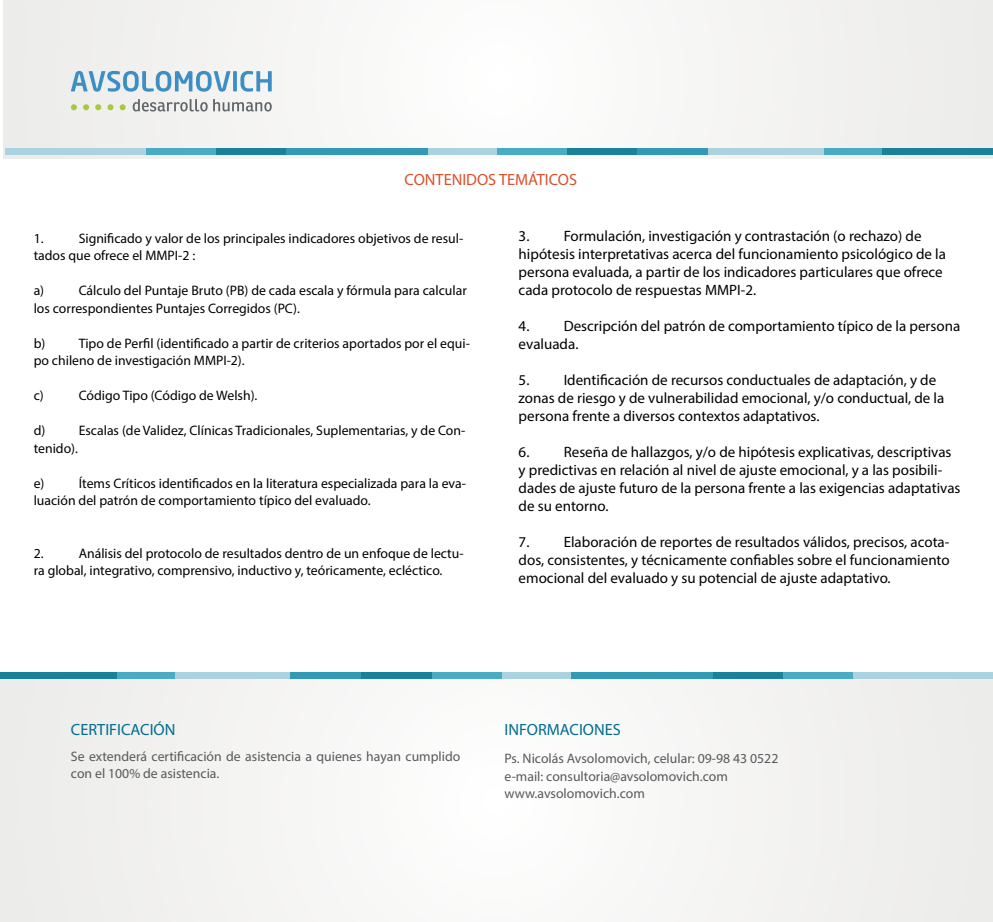
<style>
.page{position:relative;width:993px;height:922px;background:#fff}
.page>*{position:absolute;margin:0;border:0;box-sizing:border-box;transform-origin:0 0}
.t1{font:16.25px "Myriad Pro";color:#006d8f}
.t2{font:16.25px "Myriad Pro";color:#da502b}
.t3{font:15px/18px "Myriad Pro";color:#000}
.t4{font:13.75px/17.5px "Myriad Pro";color:#000}
.t5{font:13.75px/17.5px "Myriad Pro";color:#58595b}
</style>
<div class="page">
<div style="left:3px;top:0;width:989px;height:158px;background:#f5f4f3"></div>
<svg style="left:133px;top:99px;width:74px;height:12px"></svg>
<svg style="left:213px;top:99px;width:59px;height:12px"></svg>
<svg style="left:71px;top:71px;width:159px;height:21px"></svg>
<svg style="left:233px;top:71px;width:4px;height:20px"></svg>
<svg style="left:240px;top:71px;width:32px;height:21px"></svg>
<svg style="left:71px;top:104px;width:6px;height:6px"></svg>
<svg style="left:83px;top:104px;width:6px;height:6px"></svg>
<svg style="left:95px;top:104px;width:6px;height:6px"></svg>
<svg style="left:107px;top:104px;width:6px;height:6px"></svg>
<svg style="left:120px;top:104px;width:6px;height:6px"></svg>
<div style="left:0;top:678px;width:992px;height:243px;background:#f4f4f3"></div>
<div style="left:174px;top:672px;width:119px;height:6px;background:#aad3df"></div>
<div style="left:116px;top:672px;width:58px;height:6px;background:#4aabc4"></div>
<div style="left:0;top:672px;width:116px;height:6px;background:#19829a"></div>
<div style="left:501px;top:672px;width:70px;height:6px;background:#aad3df"></div>
<div style="left:431px;top:672px;width:70px;height:6px;background:#4aabc4"></div>
<div style="left:361px;top:672px;width:70px;height:6px;background:#19829a"></div>
<div style="left:291px;top:672px;width:70px;height:6px;background:#339ab6"></div>
<div style="left:852px;top:672px;width:140px;height:6px;background:#aad3df"></div>
<div style="left:782px;top:672px;width:70px;height:6px;background:#4aabc4"></div>
<div style="left:711px;top:672px;width:71px;height:6px;background:#19829a"></div>
<div style="left:570px;top:672px;width:141px;height:6px;background:#339ab6"></div>
<div style="left:704px;top:148px;width:119px;height:7px;background:#aad3df"></div>
<div style="left:823px;top:148px;width:59px;height:7px;background:#4aabc4"></div>
<div style="left:882px;top:148px;width:110px;height:7px;background:#19829a"></div>
<div style="left:426px;top:148px;width:71px;height:7px;background:#aad3df"></div>
<div style="left:497px;top:148px;width:70px;height:7px;background:#4aabc4"></div>
<div style="left:567px;top:148px;width:70px;height:7px;background:#19829a"></div>
<div style="left:637px;top:148px;width:70px;height:7px;background:#339ab6"></div>
<div style="left:5px;top:148px;width:141px;height:7px;background:#aad3df"></div>
<div style="left:146px;top:148px;width:70px;height:7px;background:#4aabc4"></div>
<div style="left:216px;top:148px;width:70px;height:7px;background:#19829a"></div>
<div style="left:286px;top:148px;width:141px;height:7px;background:#339ab6"></div>
<p class="t2" style="left:404px;top:169px;width:174px">CONTENIDOS TEMÁTICOS</p>
<p class="t4" style="left:34px;top:229px;width:431px;text-indent:45px">Significado y valor de los principales indicadores objetivos de resul&shy;tados que ofrece el MMPI-2 :</p>
<p class="t4" style="left:34px;top:281px;width:12px">a)</p>
<p class="t4" style="left:34px;top:229px;width:11px">1.</p>
<p class="t4" style="left:34px;top:281px;width:434px;text-indent:45px">Cálculo del Puntaje Bruto (PB) de cada escala y fórmula para calcular los correspondientes Puntajes Corregidos (PC).</p>
<p class="t4" style="left:34px;top:334px;width:13px">b)</p>
<p class="t4" style="left:34px;top:334px;width:437px;text-indent:45px">Tipo de Perfil (identificado a partir de criterios aportados por el equi&shy;po chileno de investigación MMPI-2).</p>
<p class="t4" style="left:34px;top:386px;width:12px">c)</p>
<p class="t4" style="left:79px;top:386px;width:180px">Código Tipo (Código de Welsh).</p>
<p class="t4" style="left:34px;top:421px;width:13px">d)</p>
<p class="t4" style="left:79px;top:421px;width:388px">Escalas (de Validez, Clínicas Tradicionales, Suplementarias, y de Con-</p>
<p class="t4" style="left:34px;top:439px;width:46px">tenido).</p>
<p class="t4" style="left:34px;top:474px;width:12px">e)</p>
<p class="t4" style="left:34px;top:474px;width:433px;text-indent:45px">Ítems Críticos identificados en la literatura especializada para la eva&shy;luación del patrón de comportamiento típico del evaluado.</p>
<p class="t4" style="left:34px;top:544px;width:431px;text-indent:45px">Análisis del protocolo de resultados dentro de un enfoque de lectu&shy;ra global, integrativo, comprensivo, inductivo y, teóricamente, ecléctico.</p>
<p class="t4" style="left:34px;top:544px;width:11px">2.</p>
<p class="t3" style="left:518px;top:226px;width:429px">3. Formulación, investigación y contrastación (o rechazo) de hipótesis interpretativas acerca del funcionamiento psicológico de la persona evaluada, a partir de los indicadores particulares que ofrece cada protocolo de respuestas MMPI-2.</p>
<p class="t3" style="left:518px;top:316px;width:443px">4. Descripción del patrón de comportamiento típico de la persona evaluada.</p>
<p class="t3" style="left:518px;top:370px;width:427px">5. Identificación de recursos conductuales de adaptación, y de zonas de riesgo y de vulnerabilidad emocional, y/o conductual, de la persona frente a diversos contextos adaptativos.</p>
<p class="t3" style="left:518px;top:442px;width:443px">6. Reseña de hallazgos, y/o de hipótesis explicativas, descriptivas y predictivas en relación al nivel de ajuste emocional, y a las posibili&shy;dades de ajuste futuro de la persona frente a las exigencias adaptativas de su entorno.</p>
<p class="t3" style="left:518px;top:532px;width:432px;text-align:justify">7. Elaboración de reportes de resultados válidos, precisos, acota&shy;dos, consistentes, y técnicamente confiables sobre el funcionamiento emocional del evaluado y su potencial de ajuste adaptativo.</p>
<p class="t1" style="left:71px;top:719px;width:106px">CERTIFICACIÓN</p>
<p class="t1" style="left:504px;top:719px;width:118px">INFORMACIONES</p>
<p class="t5" style="left:71px;top:746px;width:391px">Se extenderá certificación de asistencia a quienes hayan cumplido con el 100% de asistencia.</p>
<p class="t5" style="left:504px;top:749px;width:275px">Ps. Nicolás Avsolomovich, celular: 09-98 43 0522 e-mail: consultoria@avsolomovich.com www.avsolomovich.com</p>
</div>
